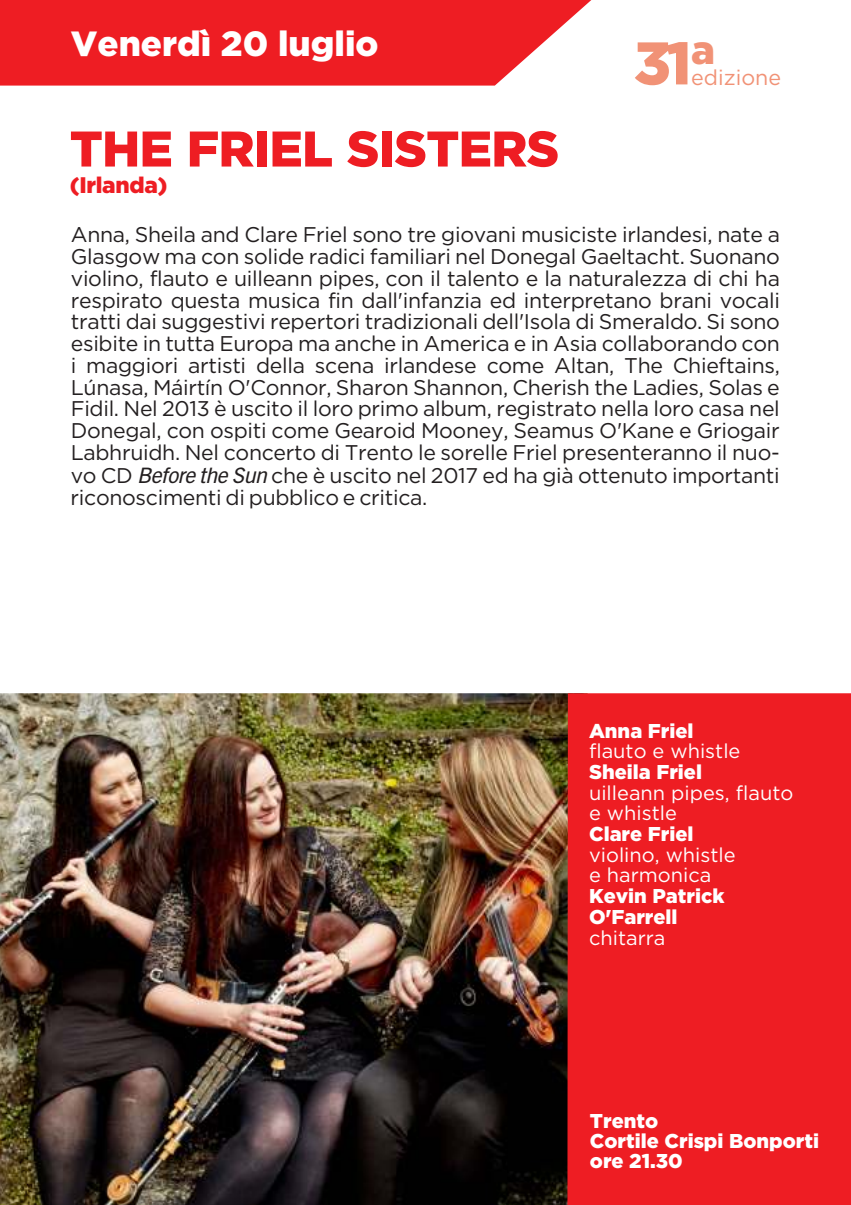
<style>
.page{position:relative;width:851px;height:1205px;background:#fff}
.page>*{position:absolute;margin:0;border:0;box-sizing:border-box;transform-origin:0 0}
.t1{font:900 60px "Gotham";color:#f19276}
.t2{font:900 50px "Gotham";letter-spacing:-.015em;color:#ee1d23}
.t3{font:900 35px "Gotham";color:#fff}
.t4{font:900 22.5px "Gotham";letter-spacing:-.015em;color:#ee1d23}
.t5{font:21.5px "Gotham HTF";color:#f19276}
.t6{font:21.25px/22px "Gotham HTF";letter-spacing:-.015em;color:#231f20;text-align:justify}
.t7{font:900 20px/20px "Gotham";color:#fff}
.t8{font:20px/20.5px "Gotham HTF";color:#fff}
.s1{font-family:"Goethe Gothic";font-style:italic}
</style>
<div class="page">
<svg style="left:0;top:0;width:592px;height:86px;fill:#ee1d23"></svg>
<img style="left:1px;top:693px;width:566px;height:512px">
<div style="left:567px;top:693px;width:283px;height:512px;background:#ee1d23"></div>
<hr style="left:0;top:693px;width:1px;height:512px;background:#ee1d23">
<h3 class="t3" style="left:71px;top:31px;width:309px">Venerdì 20 luglio</h3>
<h2 class="t2" style="left:70px;top:130px;width:491px">THE FRIEL SISTERS</h2>
<p class="t4" style="left:70px;top:177px;width:99px">(Irlanda)</p>
<h1 class="t1" style="left:633px;top:41px;width:83px">31<sup>a</sup></h1>
<p class="t5" style="left:691px;top:67px;width:91px">edizione</p>
<p class="t6" style="left:71px;top:224px;width:710px">Anna, Sheila and Clare Friel sono tre giovani musiciste irlandesi, nate a Glasgow ma con solide radici familiari nel Donegal Gaeltacht. Suonano violino, flauto e uilleann pipes, con il talento e la naturalezza di chi ha respirato questa musica fin dall'infanzia ed interpretano brani vocali tratti dai suggestivi repertori tradizionali dell'Isola di Smeraldo. Si sono esibite in tutta Europa ma anche in America e in Asia collaborando con i maggiori artisti della scena irlandese come Altan, The Chieftains, Lúnasa, Máirtín O'Connor, Sharon Shannon, Cherish the Ladies, Solas e Fidil. Nel 2013 è uscito il loro primo album, registrato nella loro casa nel Donegal, con ospiti come Gearoid Mooney, Seamus O'Kane e Griogair Labhruidh. Nel concerto di Trento le sorelle Friel presenteranno il nuo&shy;vo CD <span class="s1">Before the Sun</span> che è uscito nel 2017 ed ha già ottenuto importanti riconoscimenti di pubblico e critica.</p>
<p class="t7" style="left:589px;top:722px;width:106px">Anna Friel</p>
<p class="t8" style="left:589px;top:741px;width:153px">flauto e whistle</p>
<p class="t7" style="left:589px;top:764px;width:114px">Sheila Friel</p>
<p class="t8" style="left:589px;top:783px;width:206px">uilleann pipes, flauto e whistle</p>
<p class="t7" style="left:589px;top:825px;width:106px">Clare Friel</p>
<p class="t8" style="left:589px;top:845px;width:148px">violino, whistle e harmonica</p>
<p class="t7" style="left:589px;top:887px;width:137px;line-height:21px">Kevin Patrick<br>O'Farrell</p>
<p class="t8" style="left:589px;top:927px;width:78px">chitarra</p>
<p class="t7" style="left:590px;top:1112px;width:230px">Trento<br>Cortile Crispi Bonporti ore 21.30</p>
</div>
